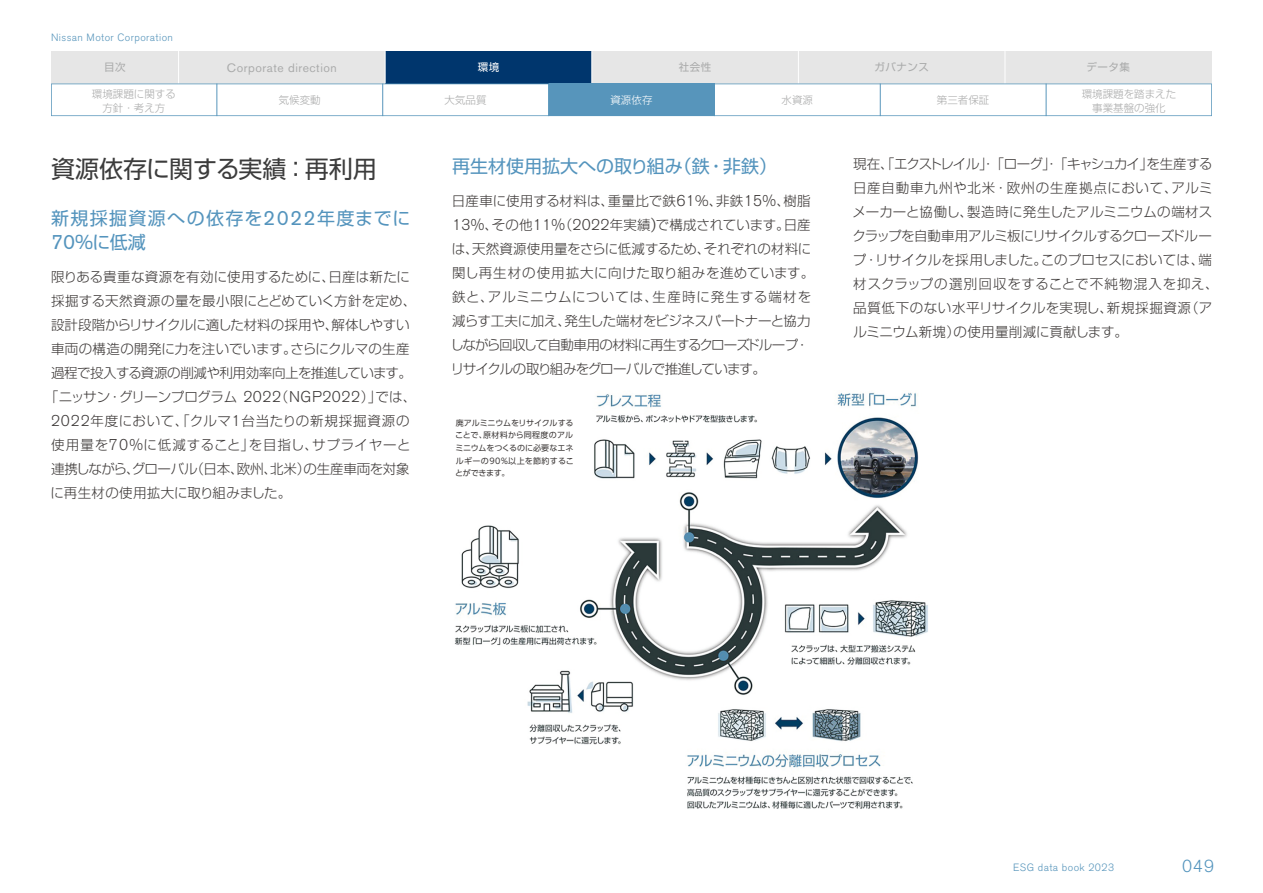
<style>
.page{position:relative;width:1263px;height:893px;background:#fff}
.page>*{position:absolute;margin:0;border:0;box-sizing:border-box;transform-origin:0 0}
.t1{font:24px "Shin Go Pro";color:#3c3c3c}
.t2{font:18px/24px "Shin Go Pro";letter-spacing:.075em;color:#5494bd}
.t3{font:18px "Shin Go Pro";letter-spacing:.005em;color:#5494bd}
.t4{font:300 17.25px "Nissan Pro";color:#5394bd}
.t5{font:300 13.5px/24px "Shin Go Pro";letter-spacing:-.005em;color:#3e3a39}
.t6{font:300 13.5px "Shin Go Pro";letter-spacing:-.03em;color:#3e3a39}
.t7{font:300 13.5px "Shin Go Pro";letter-spacing:-.025em;color:#3e3a39}
.t8{font:300 13.5px "Shin Go Pro";letter-spacing:-.035em;color:#3e3a39}
.t9{font:300 13.5px "Shin Go Pro";letter-spacing:.055em;color:#3e3a39}
.t10{font:300 13.5px "Shin Go Pro";letter-spacing:.05em;color:#3e3a39}
.t11{font:12.15px "Nissan Pro";letter-spacing:.045em;color:#aaabab}
.t12{font:300 10.5px/13.5px "Shin Go Pro";color:#aaabab;text-align:center}
.t13{font:300 10.5px "Nissan Pro";letter-spacing:.04em;color:#5795bb}
.t14{font:10.5px "Shin Go Pro";letter-spacing:.05em;color:#aaabab}
.t15{font:300 10.5px "Shin Go Pro";color:#fff}
.t16{font:10.5px "Shin Go Pro";color:#fff}
.t17{font:8.1px/12.5px "UD Shin Go Pro";color:#3e3a39;text-align:justify}
.s1{font-family:"Nissan Pro";font-size:20.7px}
.s2{font-family:"Nissan Pro";font-size:15.45px}
</style>
<div class="page">
<div style="left:51px;top:51px;width:1161px;height:33px;background:#e6e6e6"></div>
<div style="left:385px;top:51px;width:207px;height:33px;background:#00366d"></div>
<hr style="left:178px;top:51px;width:1px;height:33px;background:#fff">
<hr style="left:385px;top:51px;width:1px;height:33px;background:#fff">
<hr style="left:591px;top:51px;width:1px;height:33px;background:#fff">
<hr style="left:798px;top:51px;width:1px;height:33px;background:#fff">
<hr style="left:1004px;top:51px;width:1px;height:33px;background:#fff">
<svg style="left:51px;top:84px;width:1161px;height:32px"></svg>
<hr style="left:216px;top:84px;width:1px;height:32px;background:#5795bb">
<hr style="left:382px;top:84px;width:1px;height:32px;background:#5795bb">
<hr style="left:548px;top:84px;width:1px;height:32px;background:#5795bb">
<hr style="left:714px;top:84px;width:1px;height:32px;background:#5795bb">
<hr style="left:880px;top:84px;width:1px;height:32px;background:#5795bb">
<hr style="left:1046px;top:84px;width:1px;height:32px;background:#5795bb">
<div style="left:549px;top:84px;width:165px;height:32px;background:#5795bb"></div>
<img style="left:454px;top:392px;width:474px;height:417px">
<p class="t13" style="left:51px;top:30px;width:124px">Nissan Motor Corporation</p>
<p class="t14" style="left:104px;top:58px;width:23px">目次</p>
<p class="t11" style="left:227px;top:60px;width:111px">Corporate direction</p>
<p class="t16" style="left:478px;top:58px;width:23px">環境</p>
<p class="t14" style="left:679px;top:58px;width:34px">社会性</p>
<p class="t14" style="left:874px;top:58px;width:56px">ガバナンス</p>
<p class="t14" style="left:1086px;top:58px;width:45px">データ集</p>
<p class="t12" style="left:445px;top:92px;width:43px">大気品質</p>
<p class="t15" style="left:610px;top:92px;width:43px">資源依存</p>
<p class="t12" style="left:781px;top:92px;width:33px">水資源</p>
<p class="t12" style="left:1082px;top:86px;width:96px">環境課題を踏まえた事業基盤の強化</p>
<p class="t12" style="left:92px;top:86px;width:85px">環境課題に関する方針・考え方</p>
<p class="t12" style="left:937px;top:92px;width:54px">第三者保証</p>
<p class="t12" style="left:279px;top:92px;width:43px">気候変動</p>
<h1 class="t1" style="left:51px;top:150px;width:327px">資源依存に関する実績：再利用</h1>
<h2 class="t2" style="left:51px;top:204px;width:361px">新規採掘資源への依存を<span class="s1">2022</span>年度までに<br><span class="s1">70</span>％に低減</h2>
<p class="t5" style="left:51px;top:263px;width:361px">限りある貴重な資源を有効に使用するために、日産は新たに</p>
<p class="t5" style="left:51px;top:287px;width:367px">採掘する天然資源の量を最小限にとどめていく方針を定め、</p>
<p class="t5" style="left:51px;top:311px;width:360px">設計段階からリサイクルに適した材料の採用や、解体しやすい</p>
<p class="t5" style="left:51px;top:335px;width:360px">車両の構造の開発に力を注いでいます。さらにクルマの生産</p>
<p class="t8" style="left:51px;top:361px;width:362px">過程で投入する資源の削減や利用効率向上を推進しています。</p>
<p class="t6" style="left:45px;top:385px;width:373px">「ニッサン・グリーンプログラム <span class="s2">2022</span>（<span class="s2">NGP2022</span>）」では、</p>
<p class="t9" style="left:51px;top:409px;width:360px"><span class="s2">2022</span>年度において、「クルマ<span class="s2">1</span>台当たりの新規採掘資源の</p>
<p class="t10" style="left:51px;top:433px;width:361px">使用量を<span class="s2">70%</span>に低減すること」を目指し、サプライヤーと</p>
<p class="t7" style="left:51px;top:457px;width:360px">連携しながら、グローバル（日本、欧州、北米）の生産車両を対象</p>
<p class="t5" style="left:51px;top:479px;width:242px">に再生材の使用拡大に取り組みました。</p>
<h2 class="t3" style="left:452px;top:152px;width:327px">再生材使用拡大への取り組み（鉄・非鉄）</h2>
<p class="t5" style="left:451px;top:187px;width:365px">日産車に使用する材料は、重量比で鉄<span class="s2">61</span>％、非鉄<span class="s2">15%</span>、樹脂<br><span class="s2">13%</span>、その他<span class="s2">11%</span>（<span class="s2">2022</span>年実績<span class="s2">)</span>で構成されています。日産は、天然資源使用量をさらに低減するため、それぞれの材料に関し再生材の使用拡大に向けた取り組みを進めています。鉄と、アルミニウムについては、生産時に発生する端材を減らす工夫に加え、発生した端材をビジネスパートナーと協力しながら回収して自動車用の材料に再生するクローズドループ・リサイクルの取り組みをグローバルで推進しています。</p>
<p class="t17" style="left:455px;top:416px;width:120px">廃アルミニウムをリサイクルすることで、原材料から同程度のアルミニウムをつくるのに必要なエネルギーの90％以上を節約することができます。</p>
<p class="t5" style="left:852px;top:150px;width:368px">現在、「エクストレイル」・「ローグ」・「キャシュカイ」を生産する日産自動車九州や北米・欧州の生産拠点において、アルミメーカーと協働し、製造時に発生したアルミニウムの端材スクラップを自動車用アルミ板にリサイクルするクローズドループ・リサイクルを採用しました。このプロセスにおいては、端材スクラップの選別回収をすることで不純物混入を抑え、品質低下のない水平リサイクルを実現し、新規採掘資源（アルミニウム新塊）の使用量削減に貢献します。</p>
<p class="t13" style="left:1013px;top:861px;width:103px">ESG data book 2023</p>
<p class="t4" style="left:1182px;top:854px;width:33px">049</p>
</div>
